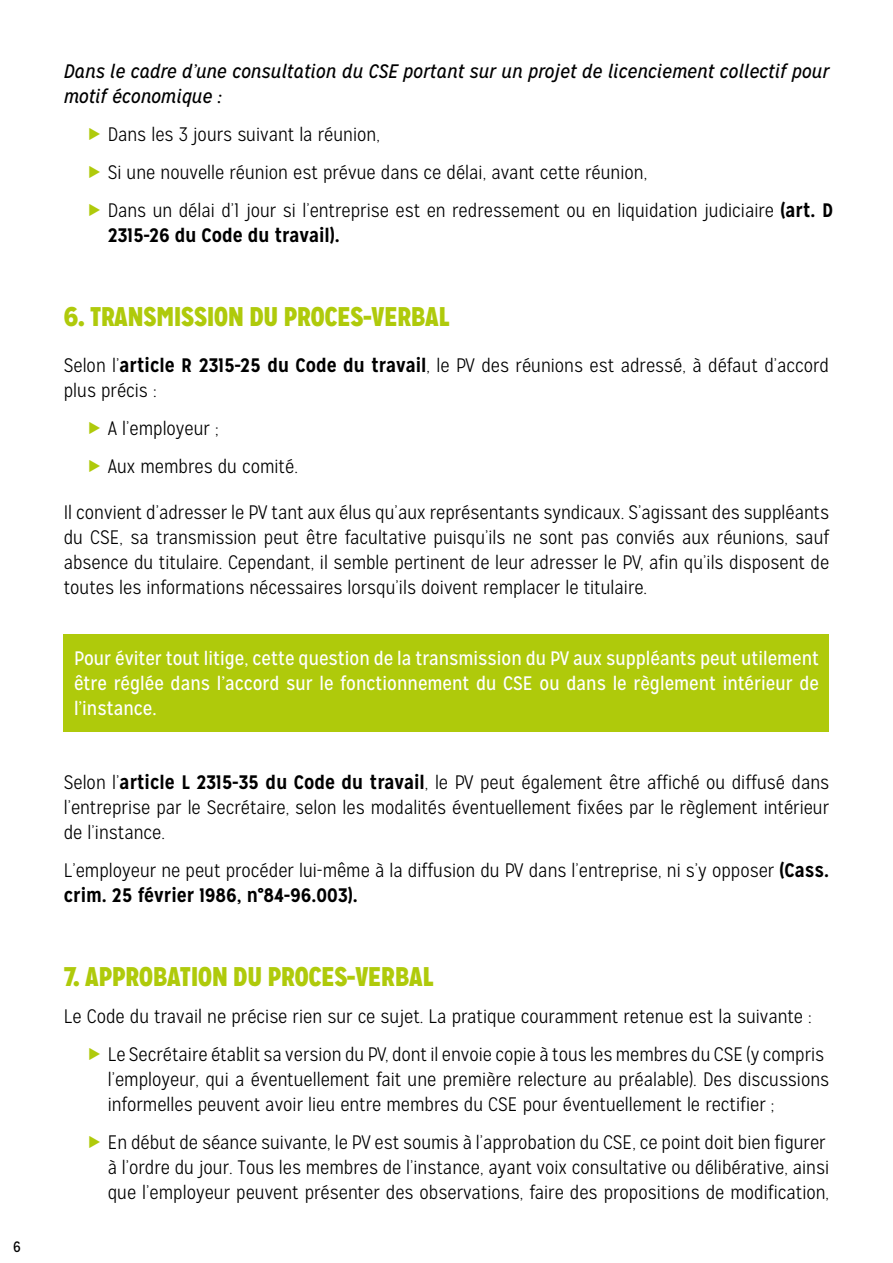
<style>
.page{position:relative;width:893px;height:1263px;background:#fff}
.page>*{position:absolute;margin:0;border:0;box-sizing:border-box;transform-origin:0 0}
.t1{font:900 27px "Mission Gothic";color:#afca0b}
.t2{font:300 19.5px/25px "Mission Gothic";color:#000}
.t3{font:19.5px/24.8px "Mission Gothic";color:#fff;text-align:justify}
.t4{font:italic 19.5px/25px "Mission Gothic";color:#000}
.t5{font:700 19.5px "Mission Gothic";color:#000}
.t6{font:15px "Mission Gothic";color:#000}
.s1{font-weight:700}
</style>
<div class="page">
<div style="left:64px;top:634px;width:765px;height:98px;background:#afca0b"></div>
<p class="t6" style="left:13px;top:1237px;width:9px">6</p>
<p class="t4" style="left:64px;top:59px;width:767px">Dans le cadre d’une consultation du CSE portant sur un projet de licenciement collectif pour motif économique :</p>
<p class="t2" style="left:108px;top:116px;width:727px;line-height:37.8px">Dans les 3 jours suivant la réunion,<br>Si une nouvelle réunion est prévue dans ce délai, avant cette réunion,<br>Dans un délai d’1 jour si l’entreprise est en redressement ou en liquidation judiciaire <span class="s1">(art. D</span></p>
<p class="t5" style="left:108px;top:223px;width:233px">2315-26 du Code du travail).</p>
<h1 class="t1" style="left:64px;top:299px;width:387px">6. TRANSMISSION DU PROCES-VERBAL</h1>
<p class="t2" style="left:64px;top:353px;width:767px">Selon l’<span class="s1">article R 2315-25 du Code du travail</span>, le PV des réunions est adressé, à défaut d’accord plus précis :</p>
<p class="t2" style="left:108px;top:409px;width:192px;line-height:37.8px">A l’employeur ;<br>Aux membres du comité.</p>
<p class="t2" style="left:64px;top:500px;width:767px;text-align:justify">Il convient d’adresser le PV tant aux élus qu’aux représentants syndicaux. S’agissant des suppléants du CSE, sa transmission peut être facultative puisqu’ils ne sont pas conviés aux réunions, sauf absence du titulaire. Cependant, il semble pertinent de leur adresser le PV, afin qu’ils disposent de toutes les informations nécessaires lorsqu’ils doivent remplacer le titulaire.</p>
<p class="t3" style="left:74px;top:646px;width:746px">Pour éviter tout litige, cette question de la transmission du PV aux suppléants peut utilement être réglée dans l’accord sur le fonctionnement du CSE ou dans le règlement intérieur de l’instance.</p>
<p class="t2" style="left:64px;top:770px;width:767px;text-align:justify">Selon l’<span class="s1">article L 2315-35 du Code du travail</span>, le PV peut également être affiché ou diffusé dans l’entreprise par le Secrétaire, selon les modalités éventuellement fixées par le règlement intérieur de l’instance.</p>
<p class="t2" style="left:64px;top:858px;width:767px">L’employeur ne peut procéder lui-même à la diffusion du PV dans l’entreprise, ni s’y opposer <span class="s1">(Cass. crim. 25 février 1986, n°84-96.003).</span></p>
<h1 class="t1" style="left:64px;top:958px;width:371px">7. APPROBATION DU PROCES-VERBAL</h1>
<p class="t2" style="left:108px;top:998px;width:718px;line-height:37.8px;text-indent:-44px">Le Code du travail ne précise rien sur ce sujet. La pratique couramment retenue est la suivante :<br>Le Secrétaire établit sa version du PV, dont il envoie copie à tous les membres du CSE (y compris</p>
<p class="t2" style="left:108px;top:1067px;width:723px">l’employeur, qui a éventuellement fait une première relecture au préalable). Des discussions informelles peuvent avoir lieu entre membres du CSE pour éventuellement le rectifier ;</p>
<p class="t2" style="left:108px;top:1130px;width:723px">En début de séance suivante, le PV est soumis à l’approbation du CSE, ce point doit bien figurer à l’ordre du jour. Tous les membres de l’instance, ayant voix consultative ou délibérative, ainsi que l’employeur peuvent présenter des observations, faire des propositions de modification,</p>
</div>
